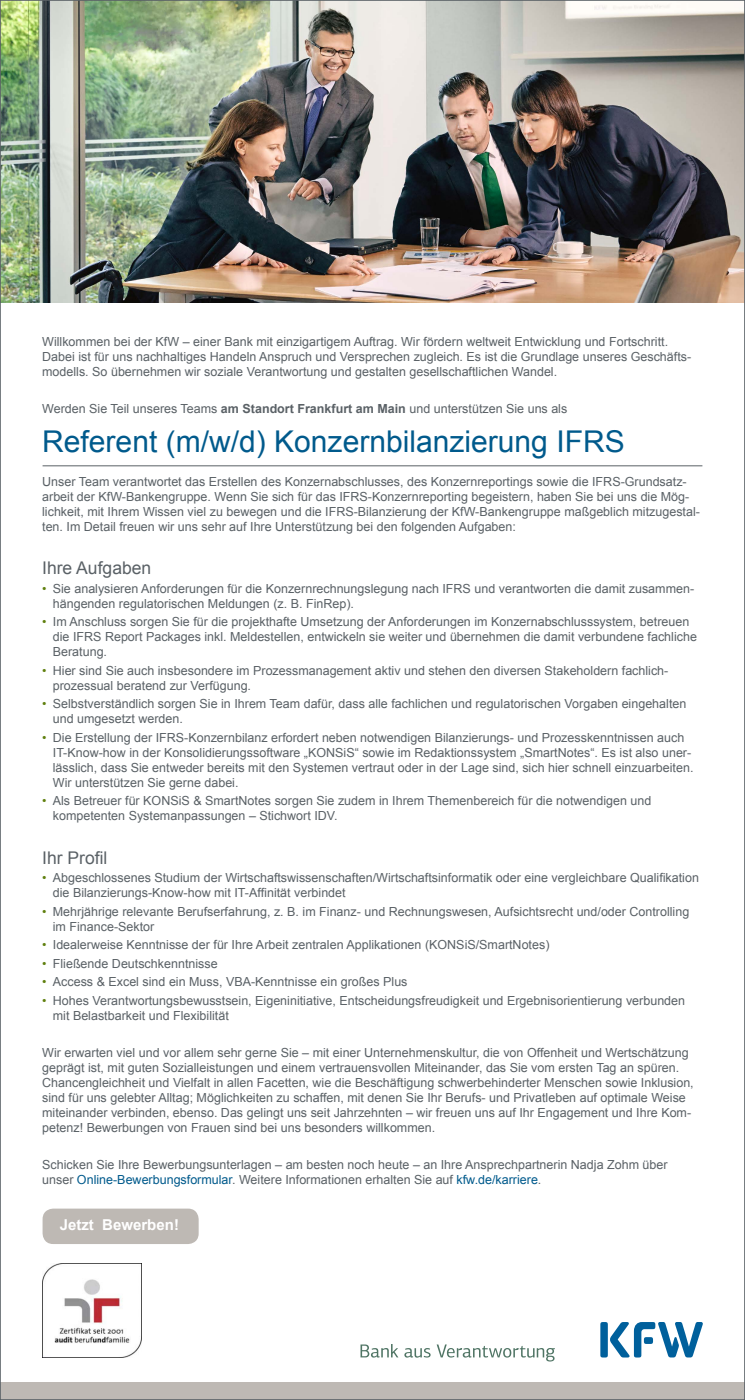
<style>
.page{position:relative;width:745px;height:1400px;background:#fff}
.page>*{position:absolute;margin:0;border:0;box-sizing:border-box;transform-origin:0 0}
.t1{font:30px "Arial";color:#005a8c}
.t2{font:17.5px "Arial";color:#5a6166}
.t3{font:700 15px "Arial";color:#fff}
.t4{font:12.5px/15px "Arial";color:#5a6166}
.s1{font-weight:700}
.s2{color:#60800f}
.s3{color:#005a8c}
</style>
<div class="page">
<img style="left:2px;top:2px;width:740px;height:300px">
<hr style="left:43px;top:465px;width:659px;height:1px;background:#5a6166">
<div style="left:43px;top:1208px;width:155px;height:36px;background:#beb9b4;border-radius:11px"></div>
<img style="left:43px;top:1264px;width:99px;height:93px">
<svg style="left:360px;top:1344px;width:38px;height:13px"></svg>
<svg style="left:404px;top:1348px;width:26px;height:9px"></svg>
<svg style="left:436px;top:1344px;width:118px;height:17px"></svg>
<div style="left:600px;top:1322px;width:7px;height:35px;background:#00609c;border-radius:3px"></div>
<svg style="left:610px;top:1322px;width:92px;height:35px"></svg>
<div style="left:0;top:1382px;width:744px;height:18px;background:#beb9b4"></div>
<p class="t4" style="left:42px;top:334px;width:650px">Willkommen bei der KfW – einer Bank mit einzigartigem Auftrag. Wir fördern weltweit Entwicklung und Fortschritt.<br>Dabei ist für uns nachhaltiges Handeln Anspruch und Versprechen zugleich. Es ist die Grundlage unseres Geschäfts&shy;modells. So übernehmen wir soziale Verantwortung und gestalten gesellschaftlichen Wandel.</p>
<p class="t4" style="left:42px;top:401px;width:526px">Werden Sie Teil unseres Teams <span class="s1">am Standort Frankfurt am Main</span> und unterstützen Sie uns als</p>
<h1 class="t1" style="left:42px;top:422px;width:583px">Referent (m/w/d) Konzernbilanzierung IFRS</h1>
<p class="t4" style="left:42px;top:474px;width:659px">Unser Team verantwortet das Erstellen des Konzernabschlusses, des Konzernreportings sowie die IFRS-Grundsatz&shy;arbeit der KfW-Bankengruppe. Wenn Sie sich für das IFRS-Konzernreporting begeistern, haben Sie bei uns die Mög&shy;lichkeit, mit Ihrem Wissen viel zu bewegen und die IFRS-Bilanzierung der KfW-Bankengruppe maßgeblich mitzugestal&shy;ten. Im Detail freuen wir uns sehr auf Ihre Unterstützung bei den folgenden Aufgaben:</p>
<h2 class="t2" style="left:42px;top:556px;width:110px">Ihre Aufgaben</h2>
<p class="t4" style="left:53px;top:581px;width:642px;text-indent:-11px"><span class="s2">•</span> Sie analysieren Anforderungen für die Konzernrechnungslegung nach IFRS und verantworten die damit zusammen&shy;hängenden regulatorischen Meldungen (z. B. FinRep).</p>
<p class="t4" style="left:53px;top:614px;width:645px;text-indent:-11px"><span class="s2">•</span> Im Anschluss sorgen Sie für die projekthafte Umsetzung der Anforderungen im Konzernabschlusssystem, betreuen die IFRS Report Packages inkl. Meldestellen, entwickeln sie weiter und übernehmen die damit verbundene fachliche<br>Beratung.</p>
<p class="t4" style="left:53px;top:663px;width:616px;text-indent:-11px"><span class="s2">•</span> Hier sind Sie auch insbesondere im Prozessmanagement aktiv und stehen den diversen Stakeholdern fachlich&shy;prozessual beratend zur Verfügung.</p>
<p class="t4" style="left:53px;top:696px;width:634px;text-indent:-11px"><span class="s2">•</span> Selbstverständlich sorgen Sie in Ihrem Team dafür, dass alle fachlichen und regulatorischen Vorgaben eingehalten und umgesetzt werden.</p>
<p class="t4" style="left:53px;top:730px;width:641px;text-indent:-11px"><span class="s2">•</span> Die Erstellung der IFRS-Konzernbilanz erfordert neben notwendigen Bilanzierungs- und Prozesskenntnissen auch IT-Know-how in der Konsolidierungssoftware „KONSiS“ sowie im Redaktionssystem „SmartNotes“. Es ist also uner&shy;lässlich, dass Sie entweder bereits mit den Systemen vertraut oder in der Lage sind, sich hier schnell einzuarbeiten.<br>Wir unterstützen Sie gerne dabei.</p>
<p class="t4" style="left:53px;top:793px;width:599px;text-indent:-11px"><span class="s2">•</span> Als Betreuer für KONSiS &amp; SmartNotes sorgen Sie zudem in Ihrem Themenbereich für die notwendigen und kompetenten Systemanpassungen – Stichwort IDV.</p>
<h2 class="t2" style="left:42px;top:846px;width:67px">Ihr Profil</h2>
<p class="t4" style="left:53px;top:870px;width:647px;text-indent:-11px"><span class="s2">•</span> Abgeschlossenes Studium der Wirtschaftswissenschaften/Wirtschaftsinformatik oder eine vergleichbare Qualifikation die Bilanzierungs-Know-how mit IT-Affinität verbindet</p>
<p class="t4" style="left:53px;top:904px;width:637px;text-indent:-11px"><span class="s2">•</span> Mehrjährige relevante Berufserfahrung, z. B. im Finanz- und Rechnungswesen, Aufsichtsrecht und/oder Controlling im Finance-Sektor</p>
<p class="t4" style="left:42px;top:937px;width:508px"><span class="s2">•</span> Idealerweise Kenntnisse der für Ihre Arbeit zentralen Applikationen (KONSiS/SmartNotes)</p>
<p class="t4" style="left:42px;top:956px;width:177px"><span class="s2">•</span> Fließende Deutschkenntnisse</p>
<p class="t4" style="left:42px;top:974px;width:366px"><span class="s2">•</span> Access &amp; Excel sind ein Muss, VBA-Kenntnisse ein großes Plus</p>
<p class="t4" style="left:53px;top:993px;width:633px;text-indent:-11px"><span class="s2">•</span> Hohes Verantwortungsbewusstsein, Eigeninitiative, Entscheidungsfreudigkeit und Ergebnisorientierung verbunden mit Belastbarkeit und Flexibilität</p>
<p class="t4" style="left:42px;top:1045px;width:652px">Wir erwarten viel und vor allem sehr gerne Sie – mit einer Unternehmenskultur, die von Offenheit und Wertschätzung geprägt ist, mit guten Sozialleistungen und einem vertrauensvollen Miteinander, das Sie vom ersten Tag an spüren.<br>Chancengleichheit und Vielfalt in allen Facetten, wie die Beschäftigung schwerbehinderter Menschen sowie Inklusion, sind für uns gelebter Alltag; Möglichkeiten zu schaffen, mit denen Sie Ihr Berufs- und Privatleben auf optimale Weise miteinander verbinden, ebenso. Das gelingt uns seit Jahrzehnten – wir freuen uns auf Ihr Engagement und Ihre Kom&shy;petenz! Bewerbungen von Frauen sind bei uns besonders willkommen.</p>
<p class="t4" style="left:42px;top:1157px;width:626px">Schicken Sie Ihre Bewerbungsunterlagen – am besten noch heute – an Ihre Ansprechpartnerin Nadja Zohm über unser <span class="s3">Online-Bewerbungsformular</span>. Weitere Informationen erhalten Sie auf <span class="s3">kfw.de/karriere</span>.</p>
<p class="t3" style="left:60px;top:1215px;width:121px">Jetzt Bewerben!</p>
</div>
